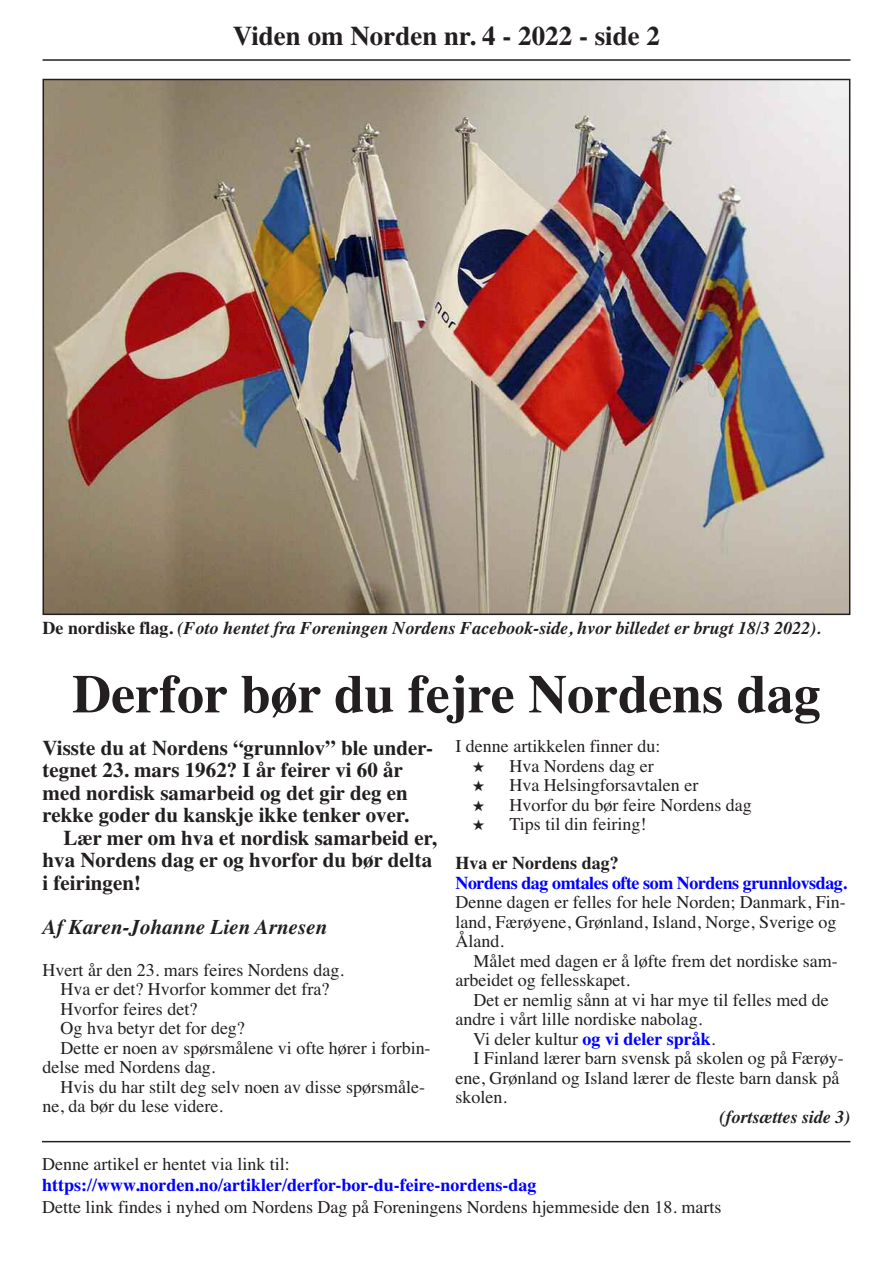
<style>
.page{position:relative;width:893px;height:1263px;background:#fff}
.page>*{position:absolute;margin:0;border:0;box-sizing:border-box;transform-origin:0 0}
.t1{font:700 54px "Times";color:#231f20}
.t2{font:700 27px "Times";color:#231f20}
.t3{font:700 21px/22.5px "Times";color:#231f20}
.t4{font:italic 700 21px "Times";color:#231f20}
.t5{font:18px/19.5px "Times";color:#231f20}
.t6{font:italic 700 18px "Times";color:#231f20}
.t7{font:700 18px "Times";color:#00f}
.t8{font:700 18px "Times";letter-spacing:-.025em;color:#00f}
.s1{font-style:normal}
.s2{font-weight:700}
.s3{font-weight:700;color:#00f}
</style>
<div class="page">
<hr style="left:43px;top:59px;width:807px;height:2px;background:#231f20">
<img style="left:46px;top:82px;width:801px;height:530px">
<hr style="left:42px;top:1141px;width:808px;height:1px;background:#231f20">
<h2 class="t2" style="left:233px;top:20px;width:429px">Viden om Norden nr. 4 - 2022 - side 2</h2>
<p class="t6" style="left:43px;top:617px;width:780px"><span class="s1">De nordiske flag.</span> (Foto hentet fra Foreningen Nordens Facebook-side, hvor billedet er brugt 18/3 2022).</p>
<h1 class="t1" style="left:72px;top:662px;width:750px">Derfor bør du fejre Nordens dag</h1>
<p class="t3" style="left:43px;top:736px;width:392px">Visste du at Nordens “grunnlov” ble under&shy;tegnet 23. mars 1962? I år feirer vi 60 år med nordisk samarbeid og det gir deg en rekke goder du kanskje ikke tenker over.</p>
<p class="t3" style="left:43px;top:826px;width:395px;text-indent:21px">Lær mer om hva et nordisk samarbeid er, hva Nordens dag er og hvorfor du bør delta i feiringen!</p>
<p class="t4" style="left:43px;top:914px;width:286px">Af Karen-Johanne Lien Arnesen</p>
<p class="t5" style="left:43px;top:960px;width:303px">Hvert år den 23. mars feires Nordens dag.</p>
<p class="t5" style="left:61px;top:979px;width:270px">Hva er det? Hvorfor kommer det fra?</p>
<p class="t5" style="left:61px;top:999px;width:138px">Hvorfor feires det?</p>
<p class="t5" style="left:61px;top:1018px;width:186px">Og hva betyr det for deg?</p>
<p class="t5" style="left:61px;top:1038px;width:372px">Dette er noen av spørsmålene vi ofte hører i forbin-</p>
<p class="t5" style="left:43px;top:1057px;width:174px">delse med Nordens dag.</p>
<p class="t5" style="left:61px;top:1077px;width:366px">Hvis du har stilt deg selv noen av disse spørsmåle-</p>
<p class="t5" style="left:43px;top:1096px;width:182px">ne, da bør du lese videre.</p>
<p class="t5" style="left:455px;top:736px;width:206px">I denne artikkelen finner du:</p>
<p class="t5" style="left:472px;top:756px;width:183px">★ Hva Nordens dag er</p>
<p class="t5" style="left:472px;top:775px;width:227px">★ Hva Helsingforsavtalen er</p>
<p class="t5" style="left:472px;top:795px;width:281px">★ Hvorfor du bør feire Nordens dag</p>
<p class="t5" style="left:455px;top:805px;width:192px;line-height:39px;text-indent:17px">★ Tips til din feiring!<br><span class="s2">Hva er Nordens dag?</span></p>
<p class="t8" style="left:455px;top:872px;width:393px">Nordens dag omtales ofte som Nordens grunnlovsdag.</p>
<p class="t5" style="left:455px;top:892px;width:392px">Denne dagen er felles for hele Norden; Danmark, Fin&shy;land, Færøyene, Grønland, Island, Norge, Sverige og<br>Åland.</p>
<p class="t5" style="left:455px;top:951px;width:384px;text-indent:18px">Målet med dagen er å løfte frem det nordiske sam&shy;arbeidet og fellesskapet.</p>
<p class="t5" style="left:473px;top:990px;width:357px">Det er nemlig sånn at vi har mye til felles med de</p>
<p class="t5" style="left:455px;top:1009px;width:248px">andre i vårt lille nordiske nabolag.</p>
<p class="t5" style="left:473px;top:1029px;width:244px">Vi deler kultur <span class="s3">og vi deler språk</span>.</p>
<p class="t5" style="left:473px;top:1048px;width:372px">I Finland lærer barn svensk på skolen og på Færøy-</p>
<p class="t5" style="left:455px;top:1068px;width:385px">ene, Grønland og Island lærer de fleste barn dansk på</p>
<p class="t5" style="left:455px;top:1087px;width:53px">skolen.</p>
<p class="t6" style="left:719px;top:1106px;width:132px">(fortsættes side 3)</p>
<p class="t5" style="left:42px;top:1153px;width:249px">Denne artikel er hentet via link til:</p>
<p class="t7" style="left:42px;top:1174px;width:496px">https://www.norden.no/artikler/derfor-bor-du-feire-nordens-dag</p>
<p class="t5" style="left:42px;top:1197px;width:681px">Dette link findes i nyhed om Nordens Dag på Foreningens Nordens hjemmeside den 18. marts</p>
</div>
